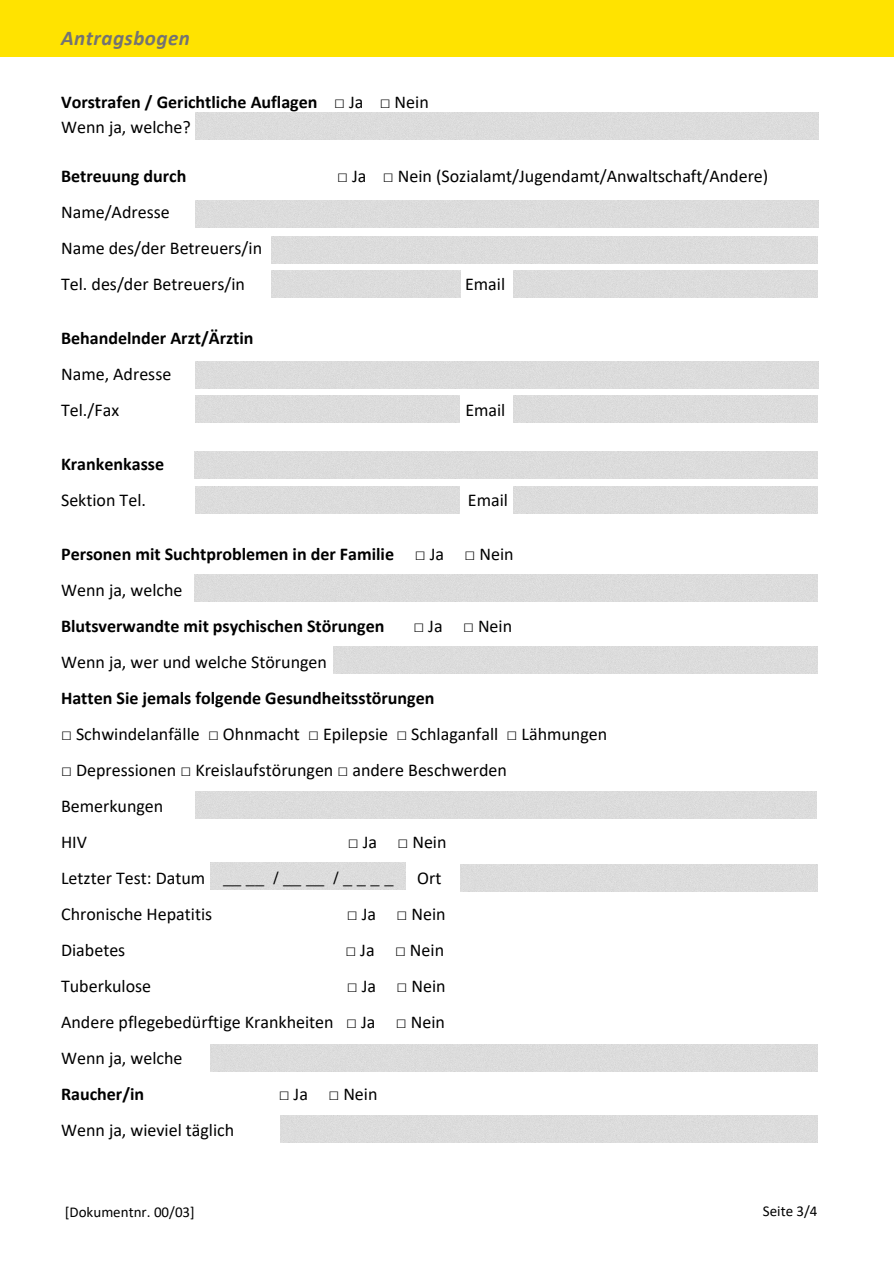
<style>
.page{position:relative;width:894px;height:1264px;background:#fff}
.page>*{position:absolute;margin:0;border:0;box-sizing:border-box;transform-origin:0 0}
.t1{font:italic 700 21px "Calibri";letter-spacing:.025em;color:#737373}
.t2{font:18.3px "Belleza";color:#000}
.t3{font:18px/36px "Calibri";color:#000}
.t4{font:700 18px/36px "Calibri";color:#000}
.t5{font:15px "Calibri";color:#000}
.s1{font-weight:400}
.s2{font-weight:700}
</style>
<div class="page">
<div style="left:195px;top:113px;width:622px;height:27px;background:#dcdcdc"></div>
<div style="left:195px;top:200px;width:622px;height:27px;background:#dcdcdc"></div>
<div style="left:271px;top:237px;width:546px;height:27px;background:#dcdcdc"></div>
<div style="left:271px;top:271px;width:189px;height:27px;background:#dcdcdc"></div>
<div style="left:195px;top:396px;width:265px;height:27px;background:#dcdcdc"></div>
<div style="left:195px;top:362px;width:622px;height:27px;background:#dcdcdc"></div>
<div style="left:513px;top:396px;width:303px;height:27px;background:#dcdcdc"></div>
<div style="left:513px;top:271px;width:303px;height:27px;background:#dcdcdc"></div>
<div style="left:513px;top:486px;width:303px;height:27px;background:#dcdcdc"></div>
<div style="left:195px;top:486px;width:265px;height:27px;background:#dcdcdc"></div>
<div style="left:195px;top:574px;width:622px;height:27px;background:#dcdcdc"></div>
<div style="left:333px;top:646px;width:484px;height:27px;background:#dcdcdc"></div>
<div style="left:195px;top:791px;width:621px;height:27px;background:#dcdcdc"></div>
<div style="left:210px;top:862px;width:195px;height:27px;background:#dcdcdc"></div>
<div style="left:460px;top:864px;width:357px;height:27px;background:#dcdcdc"></div>
<div style="left:211px;top:1044px;width:606px;height:27px;background:#dcdcdc"></div>
<div style="left:280px;top:1115px;width:537px;height:27px;background:#dcdcdc"></div>
<div style="left:195px;top:452px;width:622px;height:27px;background:#dcdcdc"></div>
<div style="left:0;top:0;width:893px;height:56px;background:#ffe300"></div>
<p class="t1" style="left:61px;top:30px;width:130px">Antragsbogen</p>
<h1 class="t4" style="left:61px;top:92px;width:369px;line-height:24.8px">Vorstrafen / Gerichtliche Auflagen <span class="s1">□ Ja □ Nein<br>Wenn ja, welche?</span></h1>
<h2 class="t4" style="left:61px;top:159px;width:127px">Betreuung durch</h2>
<h2 class="t3" style="left:337px;top:159px;width:432px">□ Ja □ Nein (Sozialamt/Jugendamt/Anwaltschaft/Andere)</h2>
<h2 class="t3" style="left:61px;top:195px;width:202px">Name/Adresse<br>Name des/der Betreuers/in<br>Tel. des/der Betreuers/in</h2>
<h2 class="t3" style="left:465px;top:267px;width:42px">Email</h2>
<h2 class="t4" style="left:61px;top:321px;width:194px">Behandelnder Arzt/Ärztin<br><span class="s1">Name, Adresse<br>Tel./Fax</span></h2>
<h2 class="t4" style="left:61px;top:447px;width:104px">Krankenkasse<br><span class="s1">Sektion Tel.</span></h2>
<h2 class="t3" style="left:465px;top:393px;width:42px">Email</h2>
<h2 class="t3" style="left:468px;top:483px;width:42px">Email</h2>
<h2 class="t4" style="left:61px;top:537px;width:454px">Personen mit Suchtproblemen in der Familie <span class="s1">□ Ja □ Nein<br>Wenn ja, welche<br></span>Blutsverwandte mit psychischen Störungen</h2>
<h2 class="t3" style="left:413px;top:609px;width:100px">□ Ja □ Nein</h2>
<h2 class="t4" style="left:61px;top:645px;width:375px"><span class="s1">Wenn ja, wer und welche Störungen<br></span>Hatten Sie jemals folgende Gesundheitsstörungen</h2>
<h2 class="t3" style="left:61px;top:717px;width:547px">□ Schwindelanfälle □ Ohnmacht □ Epilepsie □ Schlaganfall □ Lähmungen</h2>
<h2 class="t3" style="left:61px;top:753px;width:447px">□ Depressionen □ Kreislaufstörungen □ andere Beschwerden<br>Bemerkungen<br>HIV</h2>
<h2 class="t3" style="left:347px;top:825px;width:100px">□ Ja □ Nein</h2>
<p class="t2" style="left:223px;top:866px;width:172px">____ /____ /____</p>
<h2 class="t3" style="left:61px;top:861px;width:146px">Letzter Test: Datum</h2>
<h2 class="t3" style="left:417px;top:861px;width:26px">Ort</h2>
<h2 class="t3" style="left:61px;top:897px;width:153px">Chronische Hepatitis</h2>
<h2 class="t3" style="left:346px;top:897px;width:100px">□ Ja □ Nein</h2>
<h2 class="t3" style="left:61px;top:933px;width:66px">Diabetes</h2>
<h2 class="t3" style="left:345px;top:933px;width:100px">□ Ja □ Nein</h2>
<h2 class="t3" style="left:61px;top:969px;width:92px">Tuberkulose</h2>
<h2 class="t3" style="left:61px;top:969px;width:386px;text-indent:286px">□ Ja □ Nein<br>Andere pflegebedürftige Krankheiten □ Ja □ Nein<br>Wenn ja, welche<br><span class="s2">Raucher/in</span></h2>
<h2 class="t3" style="left:278px;top:1077px;width:100px">□ Ja □ Nein</h2>
<h2 class="t3" style="left:61px;top:1113px;width:175px">Wenn ja, wieviel täglich</h2>
<p class="t5" style="left:65px;top:1205px;width:131px">[Dokumentnr. 00/03]</p>
<h2 class="t5" style="left:762px;top:1204px;width:56px">Seite 3/4</h2>
</div>
